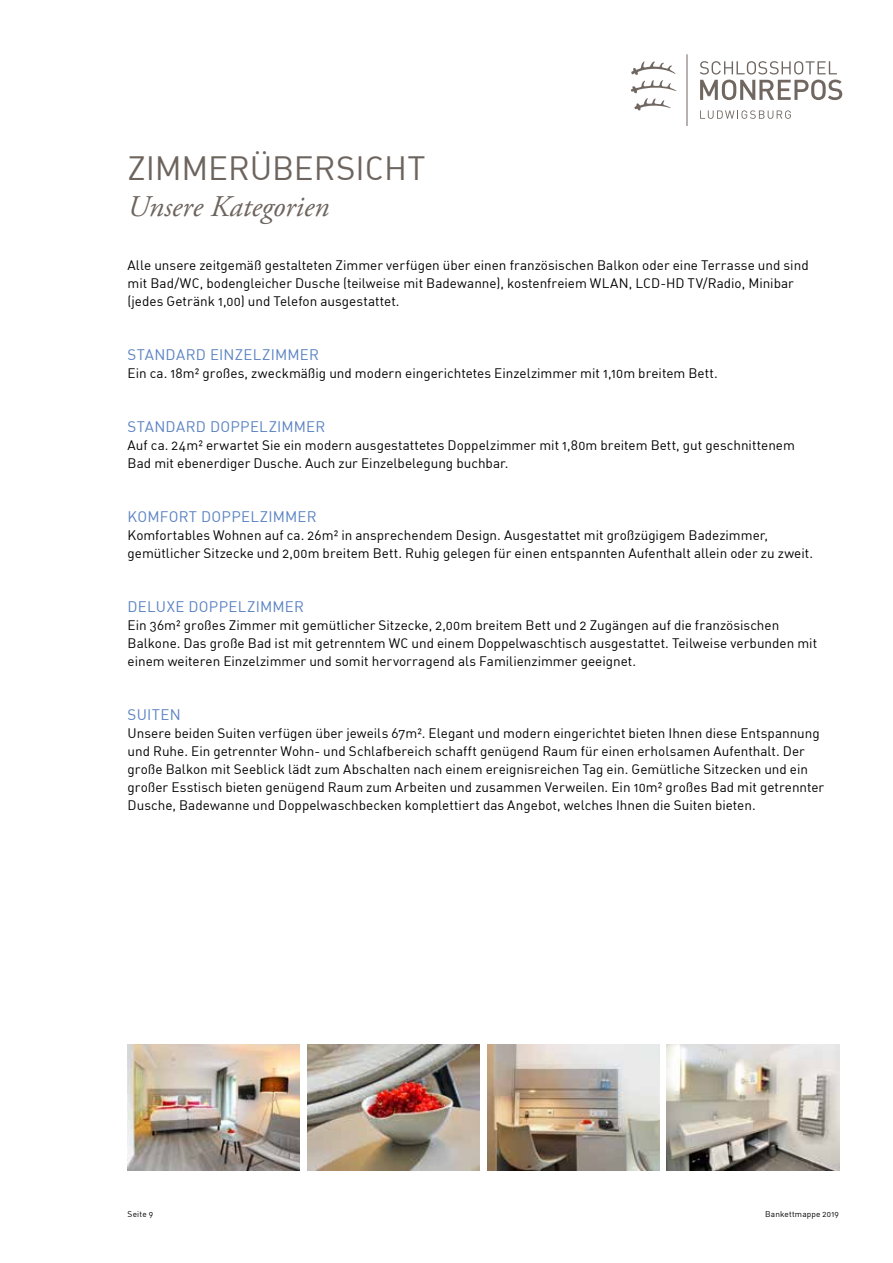
<style>
.page{position:relative;width:893px;height:1263px;background:#fff}
.page>*{position:absolute;margin:0;border:0;box-sizing:border-box;transform-origin:0 0}
.t1{font:33px "DIN Regular Alternate";color:#6d645e}
.t2{font:italic 30px "Adobe Garamond Pro";color:#6d645e}
.t3{font:15px "DIN Regular Alternate";letter-spacing:.02em;color:#5a82c2}
.t4{font:13.5px/18px "DIN Regular Alternate";color:#000}
.t5{font:8.25px "DIN Regular Alternate";letter-spacing:.02em;color:#000}
</style>
<div class="page">
<img style="left:487px;top:1044px;width:172px;height:126px">
<img style="left:307px;top:1044px;width:172px;height:126px">
<svg style="left:700px;top:110px;width:91px;height:9px"></svg>
<hr style="left:686px;top:54px;width:1px;height:72px;background:#716761">
<svg style="left:700px;top:61px;width:142px;height:39px"></svg>
<svg style="left:631px;top:61px;width:46px;height:50px"></svg>
<img style="left:128px;top:1044px;width:172px;height:126px">
<img style="left:667px;top:1044px;width:172px;height:126px">
<h1 class="t1" style="left:128px;top:147px;width:300px">ZIMMERÜBERSICHT</h1>
<h2 class="t2" style="left:128px;top:188px;width:203px">Unsere Kategorien</h2>
<p class="t4" style="left:128px;top:256px;width:683px">Alle unsere zeitgemäß gestalteten Zimmer verfügen über einen französischen Balkon oder eine Terrasse und sind mit Bad/WC, bodengleicher Dusche (teilweise mit Badewanne), kostenfreiem WLAN, LCD-HD TV/Radio, Minibar (jedes Getränk 1,00) und Telefon ausgestattet.</p>
<p class="t3" style="left:128px;top:345px;width:193px">STANDARD EINZELZIMMER</p>
<p class="t4" style="left:128px;top:364px;width:592px">Ein ca. 18m² großes, zweckmäßig und modern eingerichtetes Einzelzimmer mit 1,10m breitem Bett.</p>
<p class="t3" style="left:128px;top:417px;width:199px">STANDARD DOPPELZIMMER</p>
<p class="t4" style="left:128px;top:436px;width:669px">Auf ca. 24m² erwartet Sie ein modern ausgestattetes Doppelzimmer mit 1,80m breitem Bett, gut geschnittenem<br>Bad mit ebenerdiger Dusche. Auch zur Einzelbelegung buchbar.</p>
<p class="t3" style="left:128px;top:507px;width:191px">KOMFORT DOPPELZIMMER</p>
<p class="t4" style="left:128px;top:526px;width:687px">Komfortables Wohnen auf ca. 26m² in ansprechendem Design. Ausgestattet mit großzügigem Badezimmer, gemütlicher Sitzecke und 2,00m breitem Bett. Ruhig gelegen für einen entspannten Aufenthalt allein oder zu zweit.</p>
<p class="t3" style="left:128px;top:597px;width:178px">DELUXE DOPPELZIMMER</p>
<p class="t4" style="left:128px;top:616px;width:691px">Ein 36m² großes Zimmer mit gemütlicher Sitzecke, 2,00m breitem Bett und 2 Zugängen auf die französischen<br>Balkone. Das große Bad ist mit getrenntem WC und einem Doppelwaschtisch ausgestattet. Teilweise verbunden mit einem weiteren Einzelzimmer und somit hervorragend als Familienzimmer geeignet.</p>
<p class="t3" style="left:128px;top:705px;width:55px">SUITEN</p>
<p class="t4" style="left:128px;top:724px;width:698px">Unsere beiden Suiten verfügen über jeweils 67m². Elegant und modern eingerichtet bieten Ihnen diese Entspannung und Ruhe. Ein getrennter Wohn- und Schlafbereich schafft genügend Raum für einen erholsamen Aufenthalt. Der große Balkon mit Seeblick lädt zum Abschalten nach einem ereignisreichen Tag ein. Gemütliche Sitzecken und ein großer Esstisch bieten genügend Raum zum Arbeiten und zusammen Verweilen. Ein 10m² großes Bad mit getrennter Dusche, Badewanne und Doppelwaschbecken komplettiert das Angebot, welches Ihnen die Suiten bieten.</p>
<p class="t5" style="left:128px;top:1209px;width:27px">Seite 9</p>
<p class="t5" style="left:765px;top:1209px;width:75px">Bankettmappe 2019</p>
</div>
